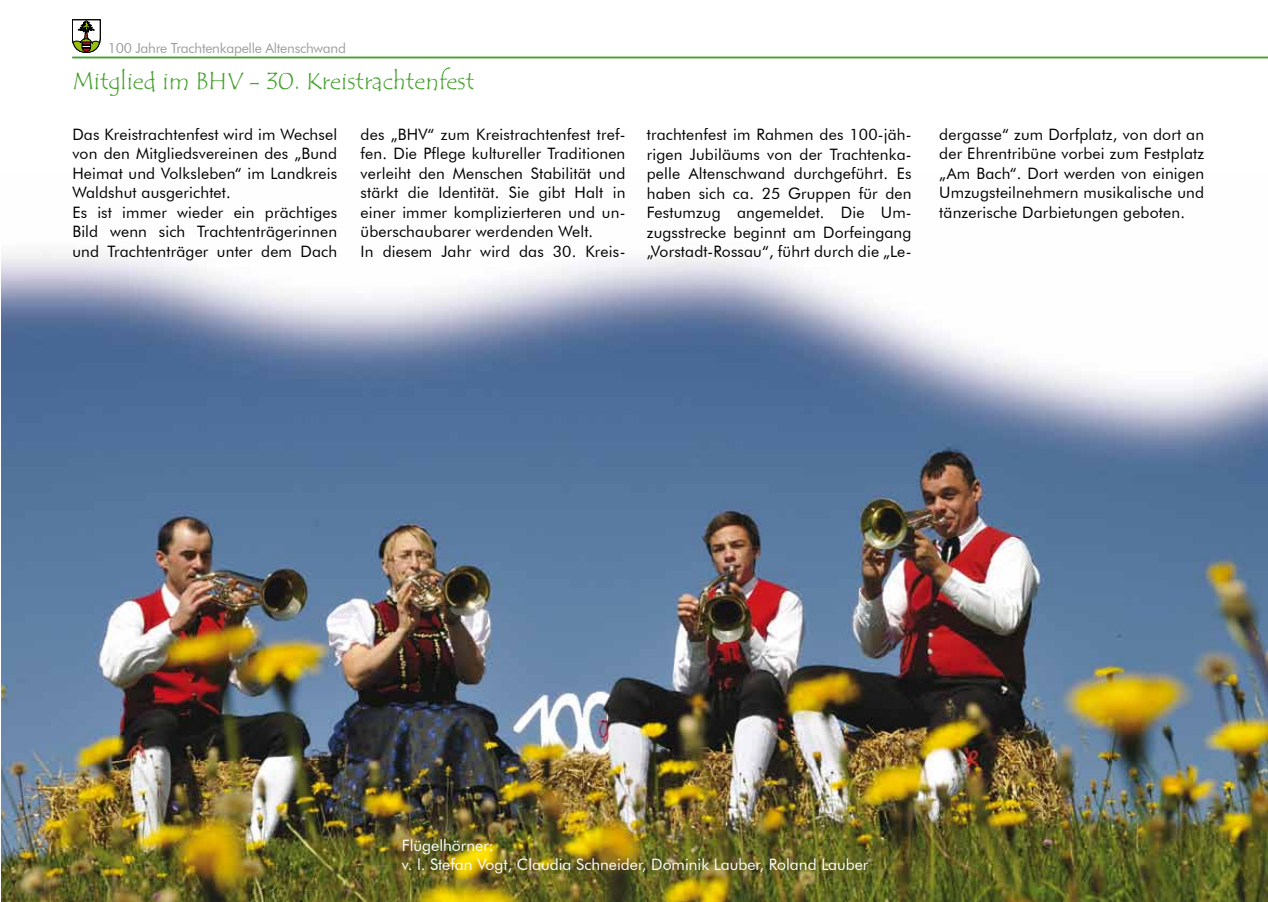
<style>
.page{position:relative;width:1268px;height:902px;background:#fff}
.page>*{position:absolute;margin:0;border:0;box-sizing:border-box;transform-origin:0 0}
.t1{font:24px "Tempus Sans ITC";color:#44a12b}
.t2{font:15.75px/19.5px "Futura BT";letter-spacing:.01em;color:#000}
.t3{font:15.75px/18.9px "Futura BT";color:#fff}
.t4{font:13.95px "Futura BT";letter-spacing:-.02em;color:#9c9e9f}
</style>
<div class="page">
<svg style="left:72px;top:20px;width:28px;height:33px"></svg>
<hr style="left:72px;top:57px;width:1195px;height:1px;background:#44a12b">
<img style="left:1px;top:252px;width:1266px;height:649px">
<p class="t4" style="left:108px;top:39px;width:240px">100 Jahre Trachtenkapelle Altenschwand</p>
<h1 class="t1" style="left:72px;top:66px;width:403px">Mitglied im BHV - 30. Kreistrachtenfest</h1>
<p class="t2" style="left:72px;top:124px;width:266px">Das Kreistrachtenfest wird im Wechsel von den Mitgliedsvereinen des „Bund Heimat und Volksleben“ im Landkreis Waldshut ausgerichtet.<br>Es ist immer wieder ein prächtiges Bild wenn sich Trachtenträgerinnen und Trachtenträger unter dem Dach</p>
<p class="t2" style="left:360px;top:124px;width:266px">des „BHV“ zum Kreistrachtenfest tref&shy;fen. Die Pflege kultureller Traditionen verleiht den Menschen Stabilität und stärkt die Identität. Sie gibt Halt in einer immer komplizierteren und un&shy;überschaubarer werdenden Welt.<br>In diesem Jahr wird das 30. Kreis-</p>
<p class="t2" style="left:646px;top:124px;width:266px;text-align:justify">trachtenfest im Rahmen des 100-jäh&shy;rigen Jubiläums von der Trachtenka&shy;pelle Altenschwand durchgeführt. Es haben sich ca. 25 Gruppen für den Festumzug angemeldet. Die Um&shy;zugsstrecke beginnt am Dorfeingang „Vorstadt-Rossau“, führt durch die „Le-</p>
<p class="t2" style="left:939px;top:124px;width:266px;text-align:justify">dergasse“ zum Dorfplatz, von dort an der Ehrentribüne vorbei zum Festplatz „Am Bach“. Dort werden von einigen Umzugsteilnehmern musikalische und tänzerische Darbietungen geboten.</p>
<p class="t3" style="left:402px;top:835px;width:468px">Flügelhörner:<br>v. l. Stefan Vogt, Claudia Schneider, Dominik Lauber, Roland Lauber</p>
</div>
